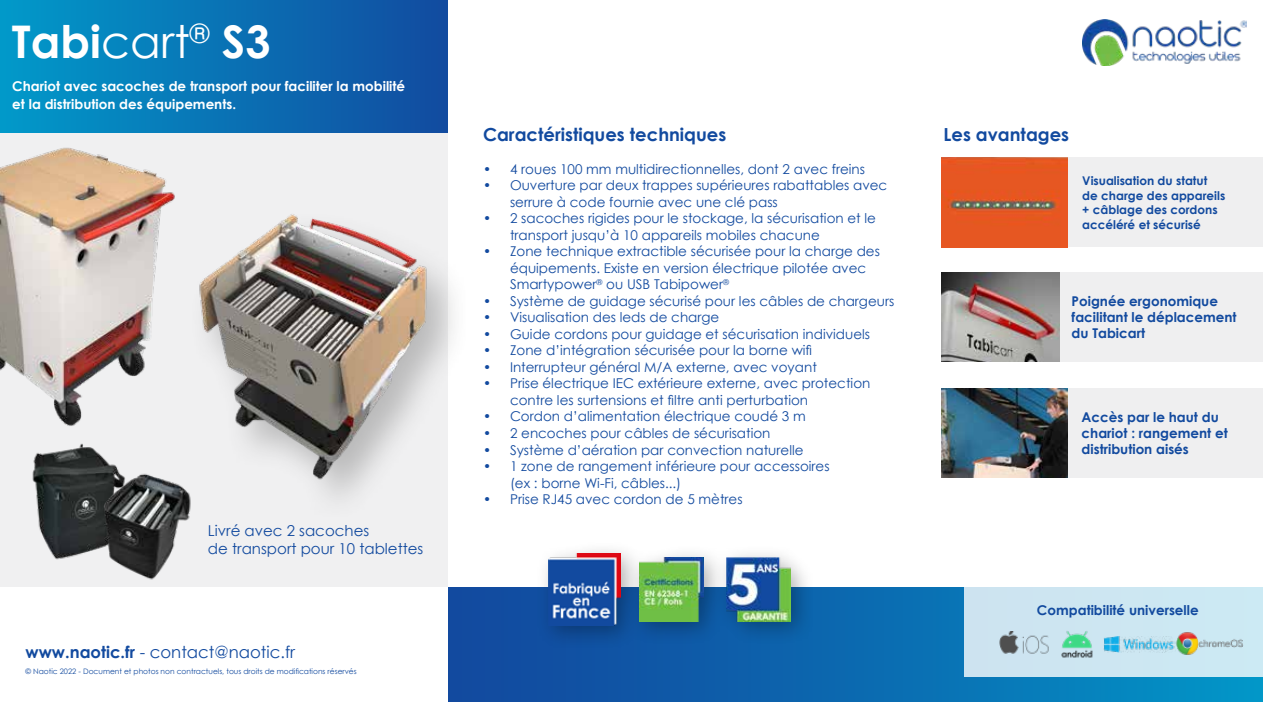
<style>
.page{position:relative;width:1263px;height:702px;background:#fff}
.page>*{position:absolute;margin:0;border:0;box-sizing:border-box;transform-origin:0 0}
.t1{font:700 45px "Century Gothic";color:#fff}
.t2{font:700 18px "Century Gothic";color:#124a9f}
.t3{font:16.5px "Century Gothic";color:#124a9f}
.t4{font:15px/18px "Century Gothic";color:#124a9f}
.t5{font:13.5px/16.5px "Century Gothic";color:#124a9f}
.t6{font:700 13.5px/16.2px "Century Gothic";color:#124a9f}
.t7{font:700 13.5px/18px "Century Gothic";color:#fff}
.t8{font:700 12px/14.4px "Century Gothic";color:#124a9f}
.t9{font:7.5px "Century Gothic";color:#124a9f}
.s1{font-weight:400}
.s2{font-weight:700}
</style>
<div class="page">
<div style="left:449px;top:587px;width:814px;height:115px;background:linear-gradient(to right,#13449c,#0294c6)"></div>
<div style="left:0;top:133px;width:448px;height:454px;background:#f0f0f1"></div>
<img style="left:0;top:147px;width:175px;height:279px">
<div style="left:0;top:0;width:448px;height:133px;background:linear-gradient(to right,#019aca,#124ba0)"></div>
<img style="left:1082px;top:20px;width:165px;height:45px">
<div style="left:941px;top:158px;width:322px;height:89px;background:#efeff0"></div>
<img style="left:941px;top:158px;width:126px;height:89px">
<div style="left:189px;top:208px;width:281px;height:315px;background:#3c3c3b;opacity:.3"></div>
<img style="left:193px;top:208px;width:239px;height:278px">
<div style="left:536px;top:541px;width:279px;height:109px;background:#000;opacity:.3"></div>
<img style="left:639px;top:557px;width:64px;height:64px">
<img style="left:727px;top:557px;width:64px;height:64px">
<img style="left:548px;top:554px;width:73px;height:71px">
<div style="left:964px;top:587px;width:299px;height:89px;background:#cde6f2"></div>
<img style="left:999px;top:631px;width:50px;height:23px">
<img style="left:1061px;top:631px;width:32px;height:27px">
<img style="left:1176px;top:632px;width:67px;height:23px">
<img style="left:1104px;top:637px;width:71px;height:15px">
<div style="left:941px;top:388px;width:322px;height:89px;background:#efeff0"></div>
<img style="left:941px;top:388px;width:126px;height:89px">
<img style="left:32px;top:443px;width:67px;height:117px">
<img style="left:94px;top:453px;width:103px;height:127px">
<div style="left:943px;top:272px;width:320px;height:89px;background:#efeff0"></div>
<img style="left:941px;top:272px;width:118px;height:89px">
<h1 class="t1" style="left:12px;top:7px;width:260px">Tabi<span class="s1">cart</span><sup>®</sup> S3</h1>
<p class="t7" style="left:12px;top:76px;width:394px">Chariot avec sacoches de transport pour faciliter la mobilité et la distribution des équipements.</p>
<p class="t4" style="left:208px;top:521px;width:217px">Livré avec 2 sacoches<br>de transport pour 10 tablettes</p>
<p class="t3" style="left:26px;top:640px;width:271px"><span class="s2">www.naotic.fr</span> - contact@naotic.fr</p>
<p class="t9" style="left:26px;top:666px;width:333px">© Naotic 2022 - Document et photos non contractuels, tous droits de modifications réservés</p>
<h2 class="t2" style="left:483px;top:121px;width:245px">Caractéristiques techniques</h2>
<p class="t5" style="left:483px;top:160px;width:384px">• 4 roues 100 mm multidirectionnelles, dont 2 avec freins</p>
<p class="t5" style="left:510px;top:177px;width:379px;text-indent:-27px">• Ouverture par deux trappes supérieures rabattables avec serrure à code fournie avec une clé pass</p>
<p class="t5" style="left:510px;top:210px;width:368px;text-indent:-27px">• 2 sacoches rigides pour le stockage, la sécurisation et le transport jusqu’à 10 appareils mobiles chacune</p>
<p class="t5" style="left:510px;top:243px;width:371px;text-indent:-27px">• Zone technique extractible sécurisée pour la charge des équipements. Existe en version électrique pilotée avec<br>Smartypower<sup>®</sup> ou USB Tabipower<sup>®</sup></p>
<p class="t5" style="left:483px;top:292px;width:413px">• Système de guidage sécurisé pour les câbles de chargeurs</p>
<p class="t5" style="left:483px;top:309px;width:238px">• Visualisation des leds de charge</p>
<p class="t5" style="left:483px;top:325px;width:389px">• Guide cordons pour guidage et sécurisation individuels</p>
<p class="t5" style="left:483px;top:342px;width:331px">• Zone d’intégration sécurisée pour la borne wifi</p>
<p class="t5" style="left:483px;top:358px;width:335px">• Interrupteur général M/A externe, avec voyant</p>
<p class="t5" style="left:510px;top:375px;width:362px;text-indent:-27px">• Prise électrique IEC extérieure externe, avec protection contre les surtensions et filtre anti perturbation</p>
<p class="t5" style="left:483px;top:408px;width:324px">• Cordon d’alimentation électrique coudé 3 m</p>
<p class="t5" style="left:483px;top:424px;width:289px">• 2 encoches pour câbles de sécurisation</p>
<p class="t5" style="left:483px;top:441px;width:322px">• Système d’aération par convection naturelle</p>
<p class="t5" style="left:510px;top:457px;width:321px;text-indent:-27px">• 1 zone de rangement inférieure pour accessoires (ex : borne Wi-Fi, câbles...)</p>
<p class="t5" style="left:483px;top:490px;width:261px">• Prise RJ45 avec cordon de 5 mètres</p>
<h2 class="t2" style="left:943px;top:121px;width:127px">Les avantages</h2>
<p class="t8" style="left:1082px;top:173px;width:145px">Visualisation du statut de charge des appareils + câblage des cordons accéléré et sécurisé</p>
<p class="t6" style="left:1071px;top:292px;width:166px">Poignée ergonomique facilitant le déplacement du Tabicart</p>
<p class="t6" style="left:1082px;top:408px;width:148px">Accès par le haut du chariot : rangement et distribution aisés</p>
<p class="t6" style="left:1037px;top:601px;width:163px">Compatibilité universelle</p>
</div>
